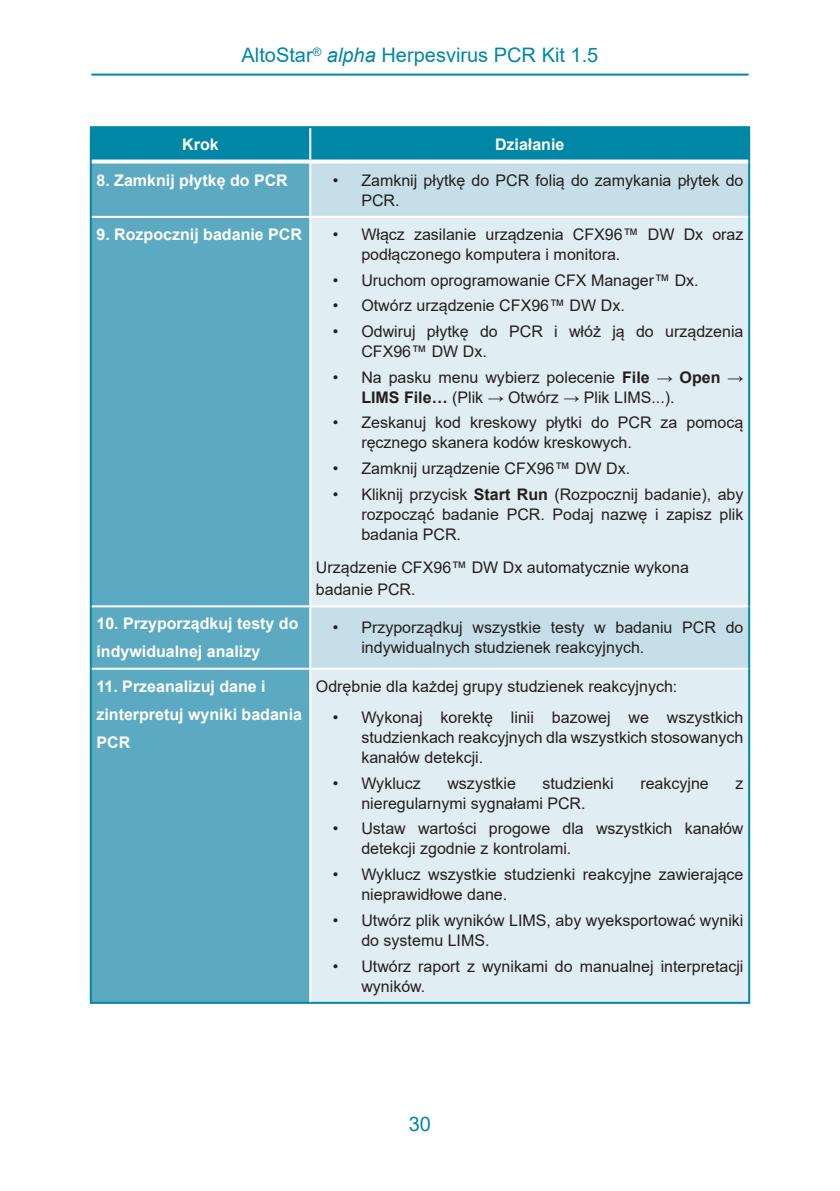
<style>
.page{position:relative;width:840px;height:1191px;background:#fff}
.page>*{position:absolute;margin:0;border:0;box-sizing:border-box;transform-origin:0 0}
.Seitenkopf{font:20px "Arial";color:#0087a6}
.Mengentext_links{font:16px/20px "Arial";color:#231f20}
.Mengentext_white_lef{font:700 16px/28px "Arial";color:#fff}
.Kopfzeile_zentriert{font:700 16px "Arial";color:#fff}
.s1{font-style:italic}
.s2{font-weight:700}
</style>
<div class="page">
<hr style="left:91px;top:74px;width:657px;height:2px;background:#0087a6">
<div style="left:92px;top:128px;width:655px;height:31px;background:#0087a6"></div>
<div style="left:92px;top:163px;width:217px;height:838px;background:#5caac2"></div>
<div style="left:311px;top:163px;width:436px;height:53px;background:#c6dee8"></div>
<svg style="left:311px;top:218px;width:436px;height:783px;background:#deebf2"></svg>
<hr style="left:90px;top:161px;width:2px;height:56px;background:#0087a6">
<hr style="left:90px;top:217px;width:2px;height:389px;background:#0087a6">
<hr style="left:90px;top:606px;width:2px;height:62px;background:#0087a6">
<hr style="left:90px;top:668px;width:2px;height:333px;background:#0087a6">
<hr style="left:90px;top:1001px;width:220px;height:2px;background:#0087a6">
<hr style="left:310px;top:1001px;width:439px;height:2px;background:#0087a6">
<hr style="left:90px;top:126px;width:220px;height:2px;background:#0087a6">
<hr style="left:90px;top:128px;width:2px;height:33px;background:#0087a6">
<svg style="left:92px;top:159px;width:218px;height:1px"></svg>
<hr style="left:310px;top:126px;width:439px;height:2px;background:#0087a6">
<hr style="left:747px;top:128px;width:2px;height:33px;background:#0087a6">
<hr style="left:747px;top:161px;width:2px;height:56px;background:#0087a6">
<hr style="left:747px;top:217px;width:2px;height:389px;background:#0087a6">
<hr style="left:747px;top:606px;width:2px;height:62px;background:#0087a6">
<hr style="left:747px;top:668px;width:2px;height:333px;background:#0087a6">
<hr style="left:309px;top:128px;width:2px;height:31px;background:#fff">
<hr style="left:92px;top:216px;width:218px;height:2px;background:#fff">
<hr style="left:92px;top:605px;width:218px;height:2px;background:#fff">
<hr style="left:310px;top:605px;width:437px;height:2px;background:#fff">
<hr style="left:92px;top:667px;width:218px;height:2px;background:#fff">
<hr style="left:310px;top:667px;width:437px;height:2px;background:#fff">
<svg style="left:310px;top:159px;width:437px;height:4px"></svg>
<p class="Seitenkopf" style="left:241px;top:41px;width:358px">AltoStar<sup>®</sup> <span class="s1">alpha</span> Herpesvirus PCR Kit 1.5</p>
<p class="Kopfzeile_zentriert" style="left:182px;top:133px;width:38px">Krok</p>
<p class="Kopfzeile_zentriert" style="left:494px;top:133px;width:71px">Działanie</p>
<p class="Mengentext_white_lef" style="left:96px;top:166px;width:193px">8. Zamknij płytkę do PCR</p>
<p class="Mengentext_links" style="left:361px;top:170px;width:383px;text-indent:-28px">• Zamknij płytkę do PCR folią do zamykania płytek do<br>PCR.</p>
<p class="Mengentext_white_lef" style="left:96px;top:220px;width:207px">9. Rozpocznij badanie PCR</p>
<p class="Mengentext_links" style="left:361px;top:224px;width:383px;text-indent:-28px">• Włącz zasilanie urządzenia CFX96™ DW Dx oraz podłączonego komputera i monitora.</p>
<p class="Mengentext_links" style="left:333px;top:270px;width:367px">• Uruchom oprogramowanie CFX Manager™ Dx.</p>
<p class="Mengentext_links" style="left:333px;top:295px;width:293px">• Otwórz urządzenie CFX96™ DW Dx.</p>
<p class="Mengentext_links" style="left:361px;top:321px;width:383px;text-indent:-28px">• Odwiruj płytkę do PCR i włóż ją do urządzenia<br>CFX96™ DW Dx.</p>
<p class="Mengentext_links" style="left:361px;top:367px;width:383px;text-indent:-28px">• Na pasku menu wybierz polecenie <span class="s2">File</span> → <span class="s2">Open</span> →<br><span class="s2">LIMS File…</span> (Plik → Otwórz → Plik LIMS...).</p>
<p class="Mengentext_links" style="left:361px;top:412px;width:383px;text-indent:-28px">• Zeskanuj kod kreskowy płytki do PCR za pomocą ręcznego skanera kodów kreskowych.</p>
<p class="Mengentext_links" style="left:333px;top:458px;width:298px">• Zamknij urządzenie CFX96™ DW Dx.</p>
<p class="Mengentext_links" style="left:361px;top:484px;width:383px;text-align:justify;text-indent:-28px">• Kliknij przycisk <span class="s2">Start Run</span> (Rozpocznij badanie), aby rozpocząć badanie PCR. Podaj nazwę i zapisz plik badania PCR.</p>
<p class="Mengentext_links" style="left:316px;top:556px;width:374px;line-height:22px">Urządzenie CFX96™ DW Dx automatycznie wykona badanie PCR.</p>
<p class="Mengentext_white_lef" style="left:96px;top:610px;width:203px">10. Przyporządkuj testy do indywidualnej analizy</p>
<p class="Mengentext_links" style="left:361px;top:617px;width:383px;text-indent:-28px">• Przyporządkuj wszystkie testy w badaniu PCR do indywidualnych studzienek reakcyjnych.</p>
<p class="Mengentext_white_lef" style="left:96px;top:672px;width:207px">11. Przeanalizuj dane i zinterpretuj wyniki badania<br>PCR</p>
<p class="Mengentext_links" style="left:316px;top:676px;width:363px">Odrębnie dla każdej grupy studzienek reakcyjnych:</p>
<p class="Mengentext_links" style="left:361px;top:707px;width:383px;text-align:justify;text-indent:-28px">• Wykonaj korektę linii bazowej we wszystkich studzienkach reakcyjnych dla wszystkich stosowanych kanałów detekcji.</p>
<p class="Mengentext_links" style="left:333px;top:773px;width:89px">• Wyklucz</p>
<p class="Mengentext_links" style="left:447px;top:773px;width:70px">wszystkie</p>
<p class="Mengentext_links" style="left:542px;top:773px;width:73px">studzienki</p>
<p class="Mengentext_links" style="left:640px;top:773px;width:70px">reakcyjne</p>
<p class="Mengentext_links" style="left:735px;top:773px;width:9px">z</p>
<p class="Mengentext_links" style="left:361px;top:793px;width:226px">nieregularnymi sygnałami PCR.</p>
<p class="Mengentext_links" style="left:361px;top:818px;width:383px;text-indent:-28px">• Ustaw wartości progowe dla wszystkich kanałów detekcji zgodnie z kontrolami.</p>
<p class="Mengentext_links" style="left:361px;top:864px;width:383px;text-indent:-28px">• Wyklucz wszystkie studzienki reakcyjne zawierające nieprawidłowe dane.</p>
<p class="Mengentext_links" style="left:361px;top:910px;width:383px;text-indent:-28px">• Utwórz plik wyników LIMS, aby wyeksportować wyniki do systemu LIMS.</p>
<p class="Mengentext_links" style="left:361px;top:955px;width:383px;text-indent:-28px">• Utwórz raport z wynikami do manualnej interpretacji wyników.</p>
<p class="Seitenkopf" style="left:408px;top:1110px;width:24px">30</p>
</div>
